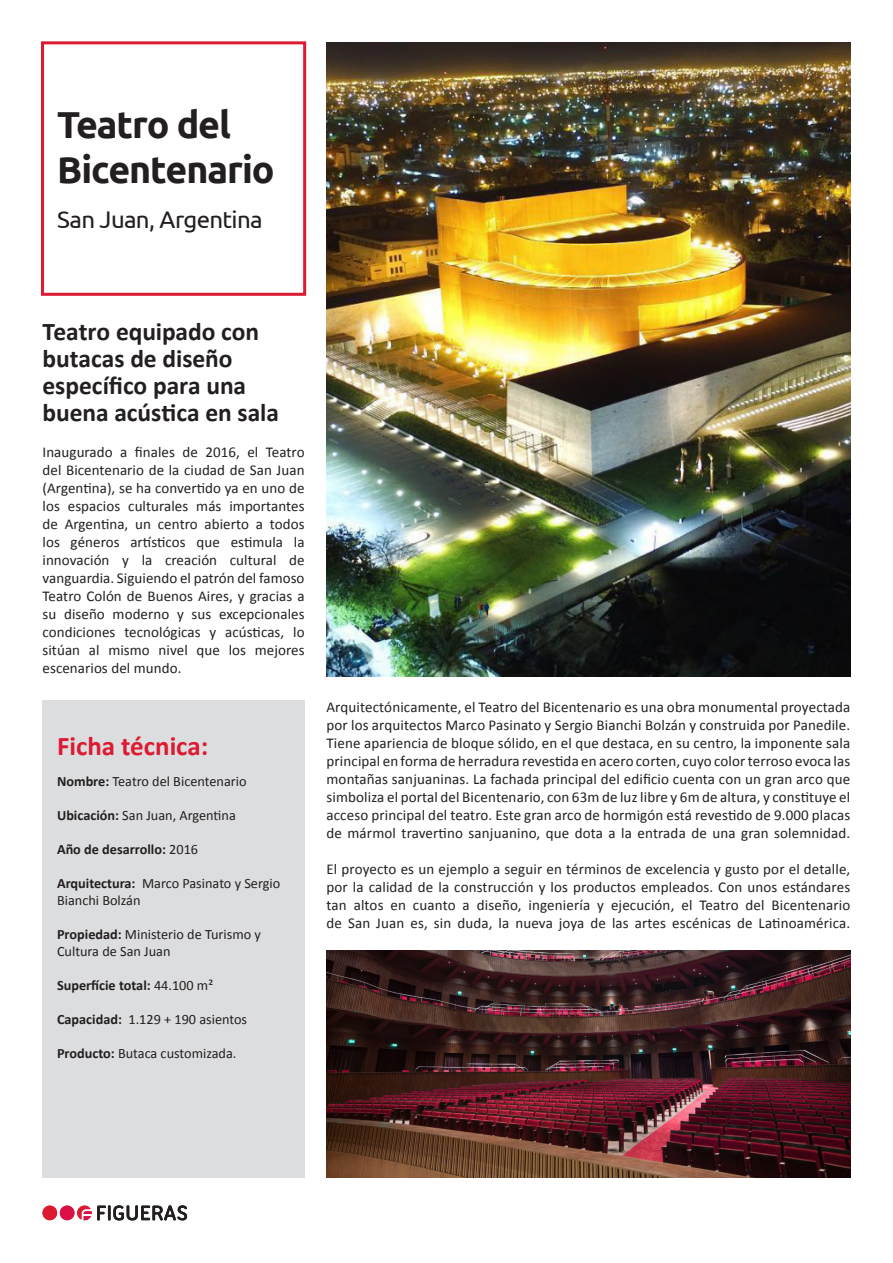
<style>
.page{position:relative;width:893px;height:1263px;background:#fff}
.page>*{position:absolute;margin:0;border:0;box-sizing:border-box;transform-origin:0 0}
.t1{font:700 37.5px/45px "Ubuntu";letter-spacing:-.03em;color:#231f20}
.t2{font:700 27px "Calibri";color:#dc1a32}
.t3{font:700 25.5px/27px "Calibri";letter-spacing:-.005em;color:#231f20}
.t4{font:24px "Ubuntu";letter-spacing:-.025em;color:#231f20}
.t5{font:15px/18px "Calibri";letter-spacing:.01em;color:#231f20;text-align:justify}
.t6{font:14.25px/17px "Calibri";color:#231f20}
.t7{font:700 14.25px "Calibri";color:#231f20}
.s1{font-weight:700}
.s2{font-weight:400}
</style>
<div class="page">
<div style="left:43px;top:700px;width:262px;height:478px;background:#dcdddf"></div>
<div style="left:41px;top:41px;width:265px;height:255px;border:3px solid #dc1a32"></div>
<img style="left:327px;top:43px;width:523px;height:633px">
<svg style="left:77px;top:1205px;width:110px;height:15px"></svg>
<div style="left:60px;top:1205px;width:14px;height:15px;background:#d90f46;border-radius:50%"></div>
<div style="left:43px;top:1205px;width:14px;height:15px;background:#dc1a32;border-radius:50%"></div>
<img style="left:327px;top:950px;width:523px;height:228px">
<p class="t1" style="left:57px;top:101px;width:219px">Teatro del<br>Bicentenario</p>
<p class="t4" style="left:57px;top:205px;width:207px">San Juan, Argentina</p>
<p class="t3" style="left:43px;top:318px;width:238px">Teatro equipado con butacas de diseño específico para una buena acústica en sala</p>
<p class="t5" style="left:43px;top:443px;width:264px">Inaugurado a finales de 2016, el Teatro del Bicentenario de la ciudad de San Juan (Argentina), se ha convertido ya en uno de los espacios culturales más importantes de Argentina, un centro abierto a todos los géneros artísticos que estimula la innovación y la creación cultural de vanguardia. Siguiendo el patrón del famoso Teatro Colón de Buenos Aires, y gracias a su diseño moderno y sus excepcionales condiciones tecnológicas y acústicas, lo sitúan al mismo nivel que los mejores escenarios del mundo.</p>
<p class="t2" style="left:57px;top:729px;width:153px">Ficha técnica:</p>
<p class="t6" style="left:57px;top:773px;width:191px"><span class="s1">Nombre:</span> Teatro del Bicentenario</p>
<p class="t6" style="left:57px;top:807px;width:180px"><span class="s1">Ubicación:</span> San Juan, Argentina</p>
<p class="t7" style="left:57px;top:840px;width:143px">Año de desarrollo: <span class="s2">2016</span></p>
<p class="t6" style="left:57px;top:875px;width:225px"><span class="s1">Arquitectura:</span> Marco Pasinato y Sergio<br>Bianchi Bolzán</p>
<p class="t6" style="left:57px;top:926px;width:205px"><span class="s1">Propiedad:</span> Ministerio de Turismo y<br>Cultura de San Juan</p>
<p class="t7" style="left:57px;top:976px;width:158px">Superfície total: <span class="s2">44.100 m²</span></p>
<p class="t6" style="left:57px;top:1010px;width:192px"><span class="s1">Capacidad:</span> 1.129 + 190 asientos</p>
<p class="t6" style="left:57px;top:1044px;width:181px"><span class="s1">Producto:</span> Butaca customizada.</p>
<p class="t5" style="left:326px;top:697px;width:525px">Arquitectónicamente, el Teatro del Bicentenario es una obra monumental proyectada por los arquitectos Marco Pasinato y Sergio Bianchi Bolzán y construida por Panedile.<br>Tiene apariencia de bloque sólido, en el que destaca, en su centro, la imponente sala principal en forma de herradura revestida en acero corten, cuyo color terroso evoca las montañas sanjuaninas. La fachada principal del edificio cuenta con un gran arco que simboliza el portal del Bicentenario, con 63m de luz libre y 6m de altura, y constituye el acceso principal del teatro. Este gran arco de hormigón está revestido de 9.000 placas de mármol travertino sanjuanino, que dota a la entrada de una gran solemnidad.</p>
<p class="t5" style="left:326px;top:859px;width:525px">El proyecto es un ejemplo a seguir en términos de excelencia y gusto por el detalle, por la calidad de la construcción y los productos empleados. Con unos estándares tan altos en cuanto a diseño, ingeniería y ejecución, el Teatro del Bicentenario de San Juan es, sin duda, la nueva joya de las artes escénicas de Latinoamérica.</p>
</div>
